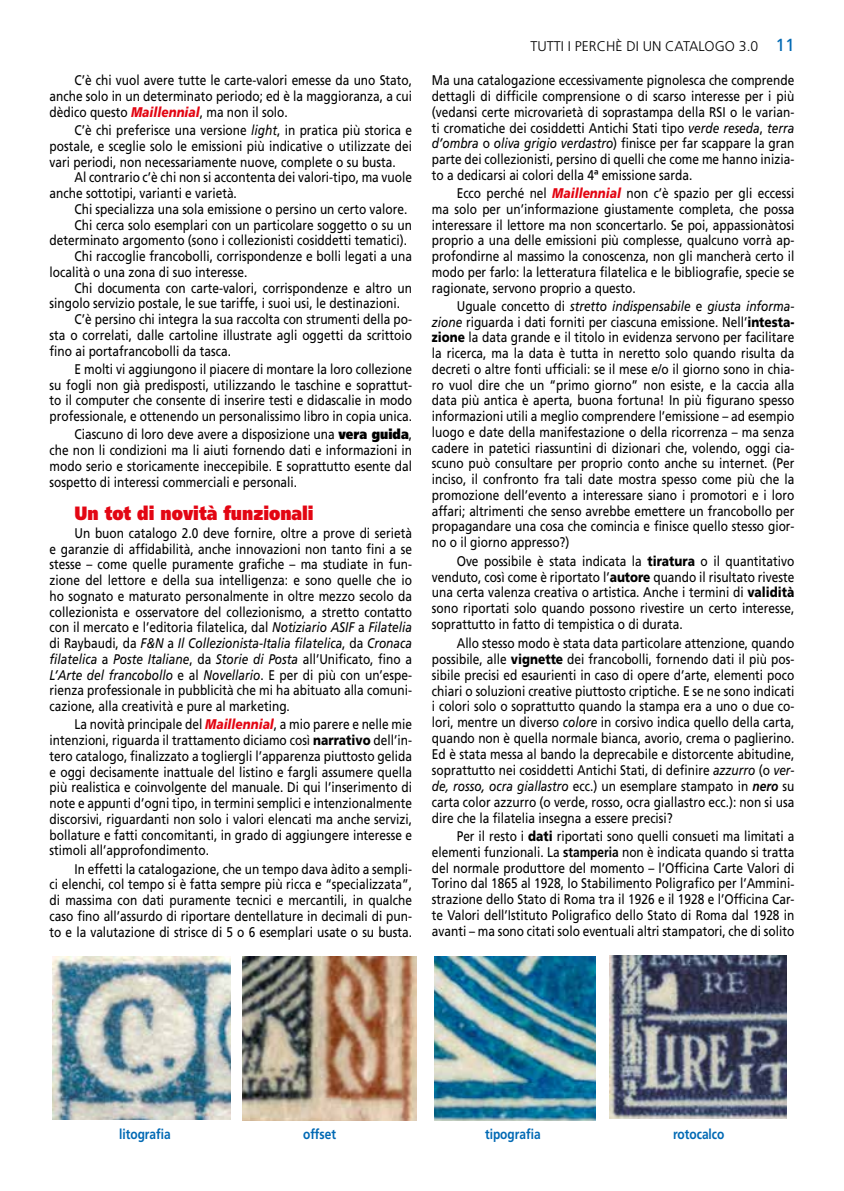
<style>
.page{position:relative;width:844px;height:1191px;background:#fff}
.page>*{position:absolute;margin:0;border:0;box-sizing:border-box;transform-origin:0 0}
.t1{font:900 19.25px "Frutiger";color:#e30613;scale:.85 1}
.t2{font:14px/15.8px "Frutiger";color:#000;text-align:justify;scale:.85 1}
.t3{font:700 14px "Frutiger";color:#0069b4;scale:.85 1}
.t4{font:300 14px "Frutiger";color:#000}
.s1{font-weight:900;font-style:italic;color:#e30613}
.s2{font-style:italic}
.s3{font-weight:900}
.s4{font-weight:400;font-size:17.5px;color:#0069b4}
.s5{font-weight:700;font-style:italic}
.s6{font-weight:700}
</style>
<div class="page">
<img style="left:52px;top:957px;width:179px;height:162px">
<img style="left:609px;top:956px;width:177px;height:162px">
<img style="left:434px;top:956px;width:161px;height:164px">
<img style="left:242px;top:956px;width:175px;height:164px">
<p class="t2" style="left:50px;top:72px;width:428px;text-indent:25px">C’è chi vuol avere tutte le carte-valori emesse da uno Stato, anche solo in un determinato periodo; ed è la maggioranza, a cui dèdico questo <span class="s1">Maillennial</span>, ma non il solo.</p>
<p class="t2" style="left:50px;top:122px;width:428px;text-indent:25px">C’è chi preferisce una versione <span class="s2">light</span>, in pratica più storica e postale, e sceglie solo le emissioni più indicative o utilizzate dei vari periodi, non necessariamente nuove, complete o su busta.</p>
<p class="t2" style="left:50px;top:169px;width:427px;text-indent:25px">Al contrario c’è chi non si accontenta dei valori-tipo, ma vuole anche sottotipi, varianti e varietà.</p>
<p class="t2" style="left:74px;top:201px;width:393px">Chi specializza una sola emissione o persino un certo valore.</p>
<p class="t2" style="left:74px;top:217px;width:398px">Chi cerca solo esemplari con un particolare soggetto o su un</p>
<p class="t2" style="left:50px;top:232px;width:422px">determinato argomento (sono i collezionisti cosiddetti tematici).</p>
<p class="t2" style="left:74px;top:248px;width:398px">Chi raccoglie francobolli, corrispondenze e bolli legati a una</p>
<p class="t2" style="left:50px;top:264px;width:234px">località o una zona di suo interesse.</p>
<p class="t2" style="left:74px;top:280px;width:398px">Chi documenta con carte-valori, corrispondenze e altro un</p>
<p class="t2" style="left:50px;top:295px;width:414px">singolo servizio postale, le sue tariffe, i suoi usi, le destinazioni.</p>
<p class="t2" style="left:74px;top:311px;width:398px">C’è persino chi integra la sua raccolta con strumenti della po-</p>
<p class="t2" style="left:50px;top:327px;width:428px">sta o correlati, dalle cartoline illustrate agli oggetti da scrittoio</p>
<p class="t2" style="left:50px;top:343px;width:215px">fino ai portafrancobolli da tasca.</p>
<p class="t2" style="left:50px;top:361px;width:428px;text-indent:25px">E molti vi aggiungono il piacere di montare la loro collezione su fogli non già predisposti, utilizzando le taschine e soprattut&shy;to il computer che consente di inserire testi e didascalie in modo professionale, e ottenendo un personalissimo libro in copia unica.</p>
<p class="t2" style="left:50px;top:426px;width:428px;text-indent:25px">Ciascuno di loro deve avere a disposizione una <span class="s3">vera guida</span>, che non li condizioni ma li aiuti fornendo dati e informazioni in modo serio e storicamente ineccepibile. E soprattutto esente dal sospetto di interessi commerciali e personali.</p>
<h1 class="t1" style="left:74px;top:501px;width:283px">Un tot di novità funzionali</h1>
<p class="t2" style="left:50px;top:525px;width:428px;text-indent:25px">Un buon catalogo 2.0 deve fornire, oltre a prove di serietà e garanzie di affidabilità, anche innovazioni non tanto fini a se stesse – come quelle puramente grafiche – ma studiate in fun&shy;zione del lettore e della sua intelligenza: e sono quelle che io ho sognato e maturato personalmente in oltre mezzo secolo da collezionista e osservatore del collezionismo, a stretto contatto con il mercato e l’editoria filatelica, dal <span class="s2">Notiziario ASIF</span> a <span class="s2">Filatelia </span>di Raybaudi, da <span class="s2">F&amp;N</span> a <span class="s2">Il Collezionista-Italia filatelica</span>, da <span class="s2">Cronaca filatelica</span> a <span class="s2">Poste Italiane</span>, da <span class="s2">Storie di Posta</span> all’Unificato, fino a <span class="s2">L’Arte del francobollo</span> e al <span class="s2">Novellario</span>. E per di più con un’espe&shy;rienza professionale in pubblicità che mi ha abituato alla comuni&shy;cazione, alla creatività e pure al marketing.</p>
<p class="t2" style="left:50px;top:716px;width:428px;text-indent:25px">La novità principale del <span class="s1">Maillennial</span>, a mio parere e nelle mie intenzioni, riguarda il trattamento diciamo così <span class="s3">narrativo</span> dell’in&shy;tero catalogo, finalizzato a togliergli l’apparenza piuttosto gelida e oggi decisamente inattuale del listino e fargli assumere quella più realistica e coinvolgente del manuale. Di qui l’inserimento di note e appunti d’ogni tipo, in termini semplici e intenzionalmente discorsivi, riguardanti non solo i valori elencati ma anche servizi, bollature e fatti concomitanti, in grado di aggiungere interesse e stimoli all’approfondimento.</p>
<p class="t2" style="left:50px;top:861px;width:428px;text-indent:25px">In effetti la catalogazione, che un tempo dava àdito a sempli&shy;ci elenchi, col tempo si è fatta sempre più ricca e “specializzata”, di massima con dati puramente tecnici e mercantili, in qualche caso fino all’assurdo di riportare dentellature in decimali di pun&shy;to e la valutazione di strisce di 5 o 6 esemplari usate o su busta.</p>
<p class="t4" style="left:530px;top:38px;width:266px">TUTTI I PERCHÈ DI UN CATALOGO 3.0 <span class="s4">11</span></p>
<p class="t2" style="left:432px;top:72px;width:428px">Ma una catalogazione eccessivamente pignolesca che comprende dettagli di difficile comprensione o di scarso interesse per i più (vedansi certe microvarietà di soprastampa della RSI o le varian&shy;ti cromatiche dei cosiddetti Antichi Stati tipo <span class="s2">verde reseda</span>, <span class="s2">terra d’ombra</span> o <span class="s2">oliva grigio verdastro</span>) finisce per far scappare la gran parte dei collezionisti, persino di quelli che come me hanno inizia&shy;to a dedicarsi ai colori della 4ª emissione sarda.</p>
<p class="t2" style="left:432px;top:185px;width:428px;text-indent:25px">Ecco perché nel <span class="s1">Maillennial</span> non c’è spazio per gli eccessi ma solo per un’informazione giustamente completa, che possa interessare il lettore ma non sconcertarlo. Se poi, appassionàtosi proprio a una delle emissioni più complesse, qualcuno vorrà ap&shy;profondirne al massimo la conoscenza, non gli mancherà certo il modo per farlo: la letteratura filatelica e le bibliografie, specie se ragionate, servono proprio a questo.</p>
<p class="t2" style="left:432px;top:298px;width:428px;text-indent:25px">Uguale concetto di <span class="s2">stretto indispensabile</span> e <span class="s2">giusta informa&shy;zione</span> riguarda i dati forniti per ciascuna emissione. Nell’<span class="s3">intesta&shy;zione</span> la data grande e il titolo in evidenza servono per facilitare la ricerca, ma la data è tutta in neretto solo quando risulta da decreti o altre fonti ufficiali: se il mese e/o il giorno sono in chia&shy;ro vuol dire che un “primo giorno” non esiste, e la caccia alla data più antica è aperta, buona fortuna! In più figurano spesso informazioni utili a meglio comprendere l’emissione – ad esempio luogo e date della manifestazione o della ricorrenza – ma senza cadere in patetici riassuntini di dizionari che, volendo, oggi cia&shy;scuno può consultare per proprio conto anche su internet. (Per inciso, il confronto fra tali date mostra spesso come più che la promozione dell’evento a interessare siano i promotori e i loro affari; altrimenti che senso avrebbe emettere un francobollo per propagandare una cosa che comincia e finisce quello stesso gior&shy;no o il giorno appresso?)</p>
<p class="t2" style="left:432px;top:552px;width:428px;text-indent:25px">Ove possibile è stata indicata la <span class="s3">tiratura</span> o il quantitativo venduto, così come è riportato l’<span class="s3">autore</span> quando il risultato riveste una certa valenza creativa o artistica. Anche i termini di <span class="s3">validità </span>sono riportati solo quando possono rivestire un certo interesse, soprattutto in fatto di tempistica o di durata.</p>
<p class="t2" style="left:432px;top:635px;width:428px;text-indent:25px">Allo stesso modo è stata data particolare attenzione, quando possibile, alle <span class="s3">vignette</span> dei francobolli, fornendo dati il più pos&shy;sibile precisi ed esaurienti in caso di opere d’arte, elementi poco chiari o soluzioni creative piuttosto criptiche. E se ne sono indicati i colori solo o soprattutto quando la stampa era a uno o due co&shy;lori, mentre un diverso <span class="s2">colore</span> in corsivo indica quello della carta, quando non è quella normale bianca, avorio, crema o paglierino.<br>Ed è stata messa al bando la deprecabile e distorcente abitudine, soprattutto nei cosiddetti Antichi Stati, di definire <span class="s2">azzurro</span> (o <span class="s2">ver&shy;de, rosso, ocra giallastro</span> ecc.) un esemplare stampato in <span class="s5">nero</span> su carta color azzurro (o verde, rosso, ocra giallastro ecc.): non si usa dire che la filatelia insegna a essere precisi?</p>
<p class="t2" style="left:432px;top:828px;width:428px;text-indent:25px">Per il resto i <span class="s3">dati</span> riportati sono quelli consueti ma limitati a elementi funzionali. La <span class="s6">stamperia</span> non è indicata quando si tratta del normale produttore del momento – l’Officina Carte Valori di Torino dal 1865 al 1928, lo Stabilimento Poligrafico per l’Ammini&shy;strazione dello Stato di Roma tra il 1926 e il 1928 e l’Officina Car&shy;te Valori dell’Istituto Poligrafico dello Stato di Roma dal 1928 in avanti – ma sono citati solo eventuali altri stampatori, che di solito</p>
<p class="t3" style="left:119px;top:1125px;width:62px">litografia</p>
<p class="t3" style="left:303px;top:1125px;width:40px">offset</p>
<p class="t3" style="left:485px;top:1125px;width:67px">tipografia</p>
<p class="t3" style="left:673px;top:1125px;width:62px">rotocalco</p>
</div>
